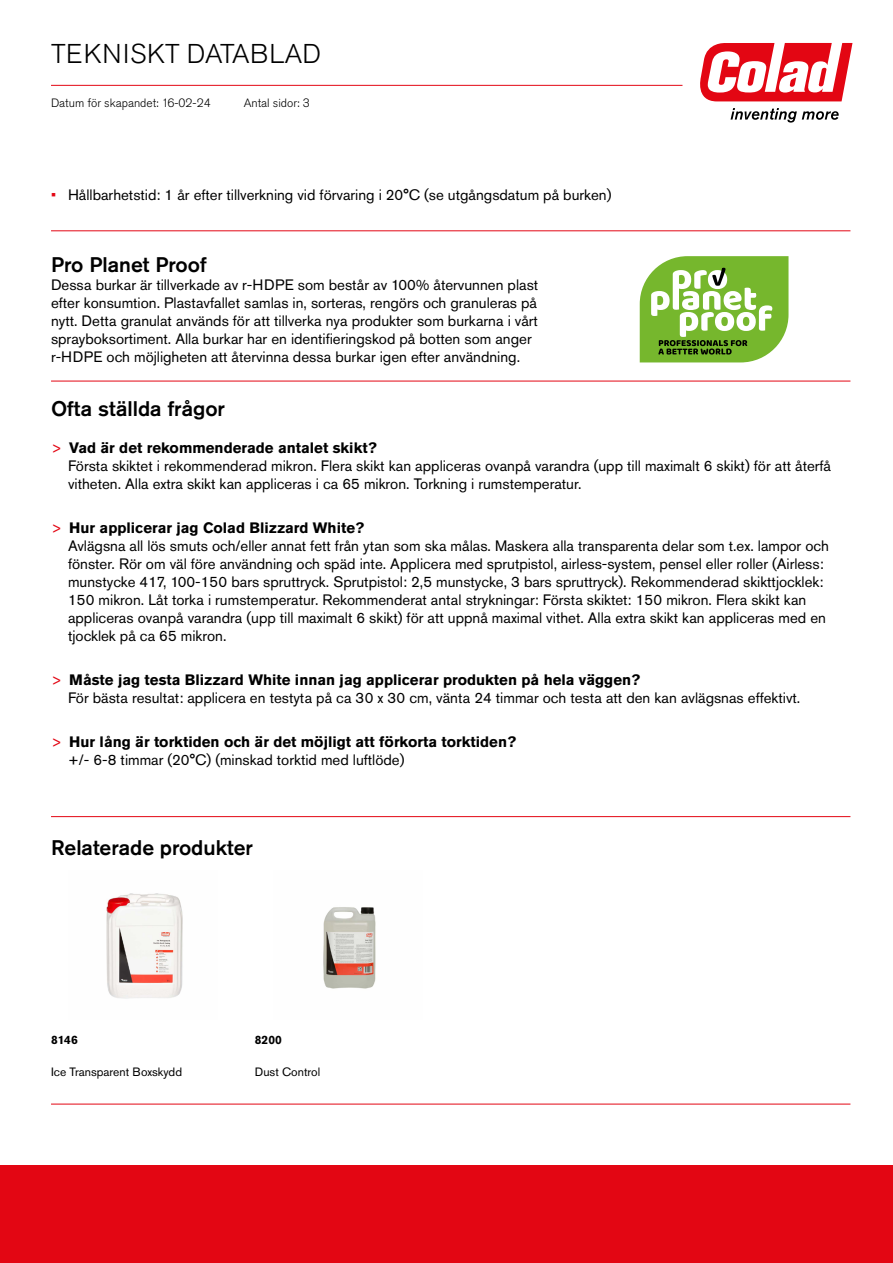
<style>
.page{position:relative;width:893px;height:1263px;background:#fff}
.page>*{position:absolute;margin:0;border:0;box-sizing:border-box;transform-origin:0 0}
.t1{font:300 27px "Akzidenz Grotesk Pro";letter-spacing:.01em;color:#000}
.t2{font:500 21px "Akzidenz Grotesk Pro";color:#000}
.t3{font:15px/18px "Akzidenz Grotesk Pro";color:#000}
.t4{font:700 15px/18px "Akzidenz Grotesk Pro";color:#000}
.t5{font:300 12px "Akzidenz Grotesk Pro";color:#000}
.t6{font:12px "Akzidenz Grotesk Pro";color:#000}
.t7{font:700 12px "Akzidenz Grotesk Pro";color:#000}
.s1{color:#e30613}
.s2{font-weight:700}
.s3{font-weight:400;color:#e30613}
.s4{font-weight:400}
</style>
<div class="page">
<svg style="left:700px;top:43px;width:152px;height:58px"></svg>
<svg style="left:731px;top:108px;width:108px;height:15px"></svg>
<hr style="left:51px;top:85px;width:631px;height:1px;background:#e30613">
<div style="left:0;top:1165px;width:893px;height:98px;background:#e30613"></div>
<hr style="left:51px;top:230px;width:799px;height:1px;background:#e30613">
<svg style="left:640px;top:256px;width:148px;height:106px"></svg>
<hr style="left:51px;top:381px;width:799px;height:1px;background:#e30613">
<hr style="left:51px;top:816px;width:799px;height:1px;background:#e30613">
<img style="left:106px;top:893px;width:77px;height:106px">
<img style="left:323px;top:907px;width:53px;height:82px">
<hr style="left:51px;top:1104px;width:799px;height:1px;background:#e30613">
<h1 class="t1" style="left:51px;top:36px;width:271px">TEKNISKT DATABLAD</h1>
<p class="t5" style="left:244px;top:95px;width:67px">Antal sidor: 3</p>
<p class="t5" style="left:51px;top:95px;width:161px">Datum för skapandet: 16-02-24</p>
<p class="t3" style="left:51px;top:186px;width:562px"><span class="s1">•</span> Hållbarhetstid: 1 år efter tillverkning vid förvaring i 20°C (se utgångsdatum på burken)</p>
<h2 class="t2" style="left:51px;top:251px;width:157px">Pro Planet Proof</h2>
<p class="t3" style="left:51px;top:276px;width:489px">Dessa burkar är tillverkade av r-HDPE som består av 100% återvunnen plast efter konsumtion. Plastavfallet samlas in, sorteras, rengörs och granuleras på nytt. Detta granulat används för att tillverka nya produkter som burkarna i vårt sprayboksortiment. Alla burkar har en identifieringskod på botten som anger r-HDPE och möjligheten att återvinna dessa burkar igen efter användning.</p>
<h2 class="t2" style="left:51px;top:395px;width:176px">Ofta ställda frågor</h2>
<p class="t3" style="left:68px;top:439px;width:765px;text-indent:-17px"><span class="s1">&gt;</span> <span class="s2">Vad är det rekommenderade antalet skikt?<br></span>Första skiktet i rekommenderad mikron. Flera skikt kan appliceras ovanpå varandra (upp till maximalt 6 skikt) för att återfå vitheten. Alla extra skikt kan appliceras i ca 65 mikron. Torkning i rumstemperatur.</p>
<p class="t3" style="left:68px;top:519px;width:762px;text-indent:-17px"><span class="s1">&gt;</span> <span class="s2">Hur applicerar jag Colad Blizzard White?<br></span>Avlägsna all lös smuts och/eller annat fett från ytan som ska målas. Maskera alla transparenta delar som t.ex. lampor och fönster. Rör om väl före användning och späd inte. Applicera med sprutpistol, airless-system, pensel eller roller (Airless: munstycke 417, 100-150 bars spruttryck. Sprutpistol: 2,5 munstycke, 3 bars spruttryck). Rekommenderad skikttjocklek:<br>150 mikron. Låt torka i rumstemperatur. Rekommenderat antal strykningar: Första skiktet: 150 mikron. Flera skikt kan appliceras ovanpå varandra (upp till maximalt 6 skikt) för att uppnå maximal vithet. Alla extra skikt kan appliceras med en tjocklek på ca 65 mikron.</p>
<p class="t3" style="left:68px;top:671px;width:734px;text-indent:-17px"><span class="s1">&gt;</span> <span class="s2">Måste jag testa Blizzard White innan jag applicerar produkten på hela väggen?<br></span>För bästa resultat: applicera en testyta på ca 30 x 30 cm, vänta 24 timmar och testa att den kan avlägsnas effektivt.</p>
<p class="t4" style="left:68px;top:732px;width:450px;text-indent:-17px"><span class="s3">&gt;</span> Hur lång är torktiden och är det möjligt att förkorta torktiden? <span class="s4">+/- 6-8 timmar (20°C) (minskad torktid med luftlöde)</span></p>
<h2 class="t2" style="left:51px;top:834px;width:203px">Relaterade produkter</h2>
<p class="t7" style="left:51px;top:1032px;width:28px">8146</p>
<p class="t7" style="left:255px;top:1032px;width:28px">8200</p>
<p class="t6" style="left:51px;top:1064px;width:133px">Ice Transparent Boxskydd</p>
<p class="t6" style="left:255px;top:1064px;width:67px">Dust Control</p>
</div>
